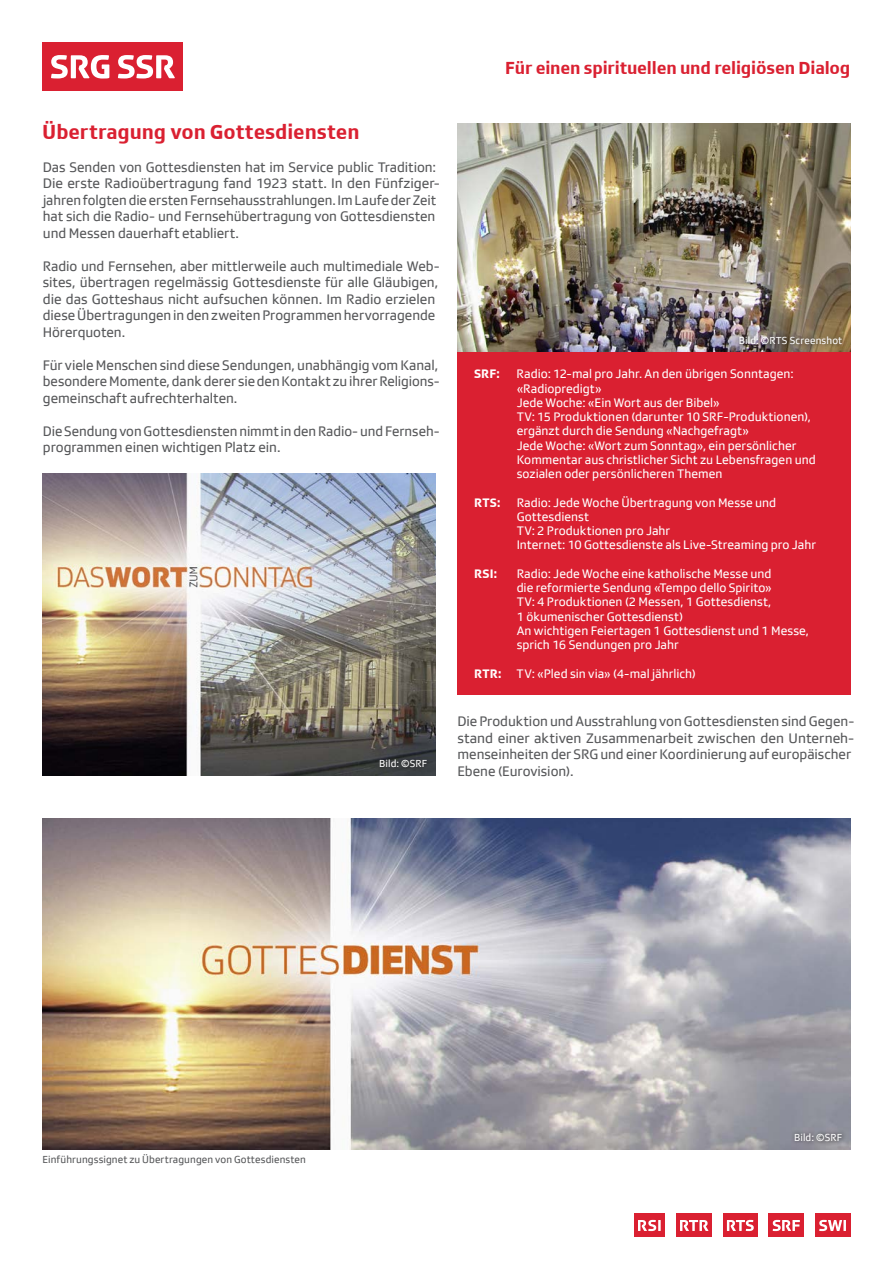
<style>
.page{position:relative;width:893px;height:1263px;background:#fff}
.page>*{position:absolute;margin:0;border:0;box-sizing:border-box;transform-origin:0 0}
.t1{font:700 21px "SRGSSR Type";color:#da2031}
.t2{font:700 18px "SRGSSR Type";letter-spacing:-.01em;color:#da2031}
.t3{font:14.25px/16.5px "SRGSSR Type";letter-spacing:-.005em;color:#57585a}
.t4{font:12.75px/14.2px "SRGSSR Type";color:#fff}
.t5{font:700 12.75px "SRGSSR Type";letter-spacing:.015em;color:#fff}
.t6{font:10.5px "SRGSSR Type";letter-spacing:.01em;color:#57585a}
.t7{font:10.5px "SRGSSR Type";letter-spacing:.01em;color:#fff}
.s1{font-weight:700}
</style>
<div class="page">
<img style="left:457px;top:123px;width:394px;height:240px">
<img style="left:43px;top:473px;width:393px;height:303px">
<img style="left:43px;top:818px;width:808px;height:331px">
<div style="left:457px;top:352px;width:393px;height:343px;background:#da2031"></div>
<div style="left:376px;top:756px;width:56px;height:17px;background:#231f20;opacity:.85"></div>
<div style="left:791px;top:1129px;width:56px;height:17px;background:#231f20;opacity:.85"></div>
<div style="left:735px;top:332px;width:112px;height:17px;background:#231f20;opacity:.85"></div>
<div style="left:43px;top:43px;width:140px;height:48px;background:#da2031"></div>
<svg style="left:51px;top:55px;width:58px;height:24px"></svg>
<svg style="left:118px;top:55px;width:57px;height:23px"></svg>
<div style="left:634px;top:1214px;width:31px;height:23px;background:#da2031"></div>
<svg style="left:638px;top:1220px;width:23px;height:11px"></svg>
<div style="left:676px;top:1214px;width:36px;height:23px;background:#da2031"></div>
<svg style="left:680px;top:1220px;width:29px;height:11px"></svg>
<div style="left:723px;top:1214px;width:34px;height:23px;background:#da2031"></div>
<svg style="left:727px;top:1220px;width:27px;height:11px"></svg>
<div style="left:769px;top:1214px;width:35px;height:23px;background:#da2031"></div>
<svg style="left:773px;top:1220px;width:27px;height:11px"></svg>
<div style="left:815px;top:1214px;width:35px;height:23px;background:#da2031"></div>
<svg style="left:819px;top:1220px;width:27px;height:11px"></svg>
<h1 class="t1" style="left:42px;top:119px;width:319px">Übertragung von Gottesdiensten</h1>
<p class="t3" style="left:43px;top:159px;width:399px">Das Senden von Gottesdiensten hat im Service public Tradition:<br>Die erste Radioübertragung fand 1923 statt. In den Fünfziger&shy;jahren folgten die ersten Fernsehausstrahlungen. Im Laufe der Zeit hat sich die Radio- und Fernsehübertragung von Gottesdiensten und Messen dauerhaft etabliert.</p>
<p class="t3" style="left:43px;top:258px;width:398px">Radio und Fernsehen, aber mittlerweile auch multimediale Web&shy;sites, übertragen regelmässig Gottesdienste für alle Gläubigen, die das Gotteshaus nicht aufsuchen können. Im Radio erzielen diese Übertragungen in den zweiten Programmen hervorragende Hörerquoten.</p>
<p class="t3" style="left:43px;top:357px;width:399px;text-align:justify">Für viele Menschen sind diese Sendungen, unabhängig vom Kanal, besondere Momente, dank derer sie den Kontakt zu ihrer Religions&shy;gemeinschaft aufrechterhalten.</p>
<p class="t3" style="left:43px;top:423px;width:398px">Die Sendung von Gottesdiensten nimmt in den Radio- und Fernseh&shy;programmen einen wichtigen Platz ein.</p>
<p class="t7" style="left:379px;top:758px;width:50px">Bild: ©SRF</p>
<p class="t2" style="left:505px;top:57px;width:347px">Für einen spirituellen und religiösen Dialog</p>
<p class="t7" style="left:739px;top:334px;width:105px">Bild: ©RTS Screenshot</p>
<p class="t5" style="left:474px;top:366px;width:27px">SRF:</p>
<p class="t4" style="left:517px;top:367px;width:301px">Radio: 12-mal pro Jahr. An den übrigen Sonntagen: «Radiopredigt»<br>Jede Woche: «Ein Wort aus der Bibel»<br>TV: 15 Produktionen (darunter 10 SRF-Produktionen), ergänzt durch die Sendung «Nachgefragt»<br>Jede Woche: «Wort zum Sonntag», ein persönlicher Kommentar aus christlicher Sicht zu Lebensfragen und sozialen oder persönlicheren Themen</p>
<p class="t5" style="left:474px;top:495px;width:28px">RTS:</p>
<p class="t4" style="left:517px;top:495px;width:301px">Radio: Jede Woche Übertragung von Messe und Gottesdienst<br>TV: 2 Produktionen pro Jahr<br>Internet: 10 Gottesdienste als Live-Streaming pro Jahr</p>
<p class="t5" style="left:474px;top:566px;width:24px">RSI:</p>
<p class="t4" style="left:517px;top:566px;width:294px">Radio: Jede Woche eine katholische Messe und<br>die reformierte Sendung «Tempo dello Spirito»<br>TV: 4 Produktionen (2 Messen, 1 Gottesdienst,<br>1 ökumenischer Gottesdienst)<br>An wichtigen Feiertagen 1 Gottesdienst und 1 Messe, sprich 16 Sendungen pro Jahr</p>
<p class="t4" style="left:474px;top:666px;width:223px"><span class="s1">RTR:</span> TV: «Pled sin via» (4-mal jährlich)</p>
<p class="t3" style="left:457px;top:713px;width:399px">Die Produktion und Ausstrahlung von Gottesdiensten sind Gegen&shy;stand einer aktiven Zusammenarbeit zwischen den Unterneh&shy;menseinheiten der SRG und einer Koordinierung auf europäischer Ebene (Eurovision).</p>
<p class="t6" style="left:43px;top:1153px;width:265px">Einführungssignet zu Übertragungen von Gottesdiensten</p>
<p class="t7" style="left:794px;top:1131px;width:50px">Bild: ©SRF</p>
</div>
